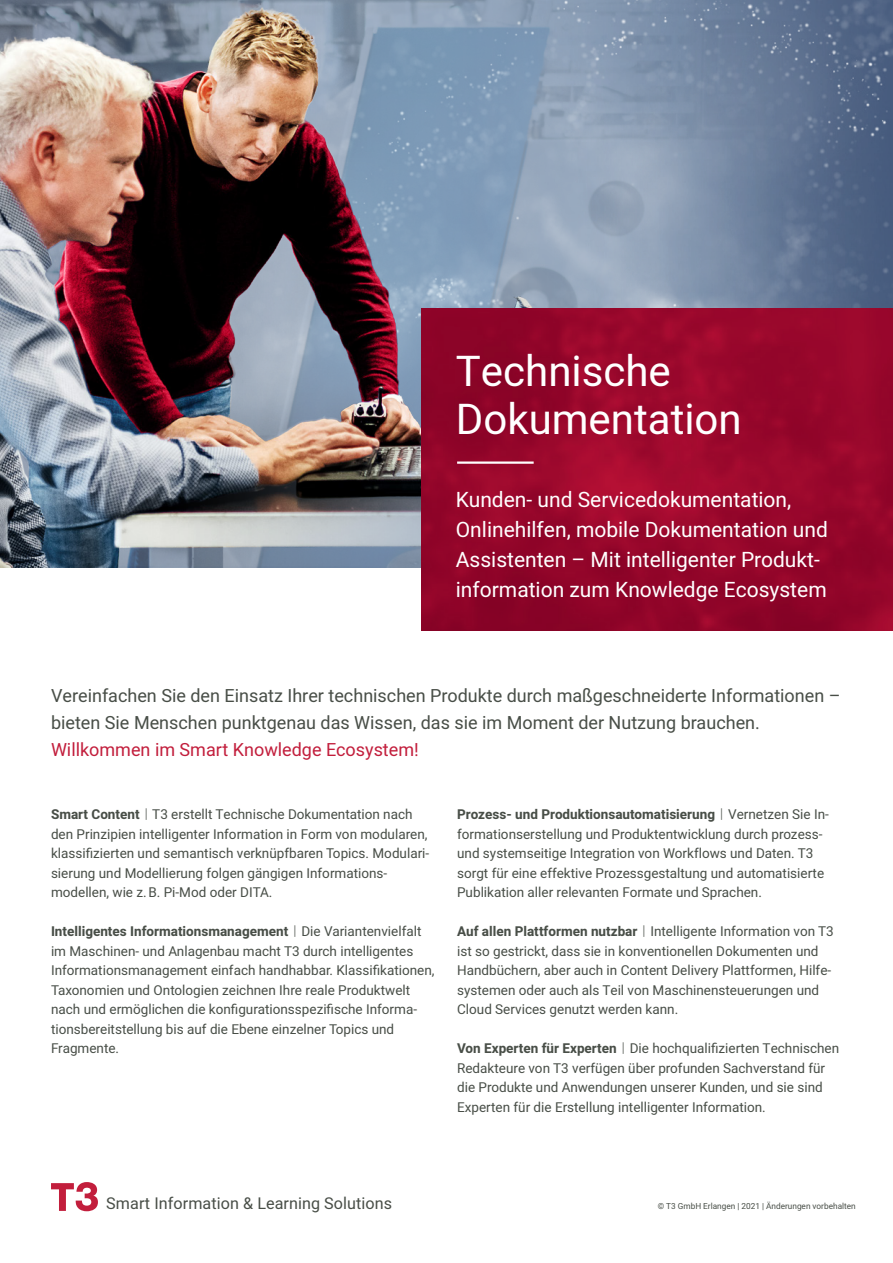
<style>
.page{position:relative;width:893px;height:1263px;background:#fff}
.page>*{position:absolute;margin:0;border:0;box-sizing:border-box;transform-origin:0 0}
.T3_S1_Head{font:42px/48px "Heebo";color:#fff}
.T3_S1_Subhead{font:21px/30px "Heebo";color:#fff}
.T3_S1_Lead_2021{font:18px/27px "Heebo";color:#484e47}
.T3_Claim{font:16.2px "Heebo";letter-spacing:.005em;color:#484e47}
.T3_Fliess{font:13.5px/19.5px "Heebo";color:#484e47}
.T3_Copyright{font:8.25px "Heebo";color:#484e47}
.s1{color:#c21e3c}
.s2{font-weight:700}
.s3{font-weight:300}
</style>
<div class="page">
<img style="left:0;top:0;width:893px;height:566px">
<img style="left:422px;top:308px;width:471px;height:322px">
<hr style="left:457px;top:461px;width:77px;height:3px;background:#fff">
<svg style="left:51px;top:1182px;width:47px;height:29px"></svg>
<p class="T3_S1_Head" style="left:456px;top:347px;width:287px">Technische<br>Dokumentation</p>
<p class="T3_S1_Subhead" style="left:456px;top:484px;width:337px">Kunden- und Servicedokumentation,</p>
<p class="T3_S1_Subhead" style="left:456px;top:514px;width:374px">Onlinehilfen, mobile Dokumentation und<br>Assistenten – Mit intelligenter Produkt&shy;information zum Knowledge Ecosystem</p>
<p class="T3_S1_Lead_2021" style="left:51px;top:682px;width:791px">Vereinfachen Sie den Einsatz Ihrer technischen Produkte durch maßgeschneiderte Informationen – bieten Sie Menschen punktgenau das Wissen, das sie im Moment der Nutzung brauchen.<br><span class="s1">Willkommen im Smart Knowledge Ecosystem!</span></p>
<p class="T3_Fliess" style="left:51px;top:804px;width:380px"><span class="s2">Smart Content</span> <span class="s3">|</span> T3 erstellt Technische Dokumentation nach den Prinzipien intelligenter Information in Form von modularen, klassifizierten und semantisch verknüpfbaren Topics. Modulari&shy;sierung und Modellierung folgen gängigen Informations&shy;modellen, wie z.B. Pi-Mod oder DITA.</p>
<p class="T3_Fliess" style="left:51px;top:921px;width:385px"><span class="s2">Intelligentes Informationsmanagement</span> <span class="s3">|</span> Die Variantenvielfalt im Maschinen- und Anlagenbau macht T3 durch intelligentes Informationsmanagement einfach handhabbar. Klassifikationen, Taxonomien und Ontologien zeichnen Ihre reale Produktwelt nach und ermöglichen die konfigurationsspezifische Informa&shy;tionsbereitstellung bis auf die Ebene einzelner Topics und Fragmente.</p>
<p class="T3_Fliess" style="left:457px;top:804px;width:373px"><span class="s2">Prozess- und Produktionsautomatisierung</span> <span class="s3">|</span> Vernetzen Sie In&shy;formationserstellung und Produktentwicklung durch prozess&shy;und systemseitige Integration von Workflows und Daten. T3 sorgt für eine effektive Prozessgestaltung und automatisierte Publikation aller relevanten Formate und Sprachen.</p>
<p class="T3_Fliess" style="left:457px;top:921px;width:378px"><span class="s2">Auf allen Plattformen nutzbar</span> <span class="s3">|</span> Intelligente Information von T3 ist so gestrickt, dass sie in konventionellen Dokumenten und Handbüchern, aber auch in Content Delivery Plattformen, Hilfe&shy;systemen oder auch als Teil von Maschinensteuerungen und Cloud Services genutzt werden kann.</p>
<p class="T3_Fliess" style="left:457px;top:1038px;width:384px"><span class="s2">Von Experten für Experten</span> <span class="s3">|</span> Die hochqualifizierten Technischen Redakteure von T3 verfügen über profunden Sachverstand für die Produkte und Anwendungen unserer Kunden, und sie sind Experten für die Erstellung intelligenter Information.</p>
<p class="T3_Claim" style="left:106px;top:1192px;width:287px">Smart Information &amp; Learning Solutions</p>
<p class="T3_Copyright" style="left:658px;top:1200px;width:199px">© T3 GmbH Erlangen | 2021 | Änderungen vorbehalten</p>
</div>
